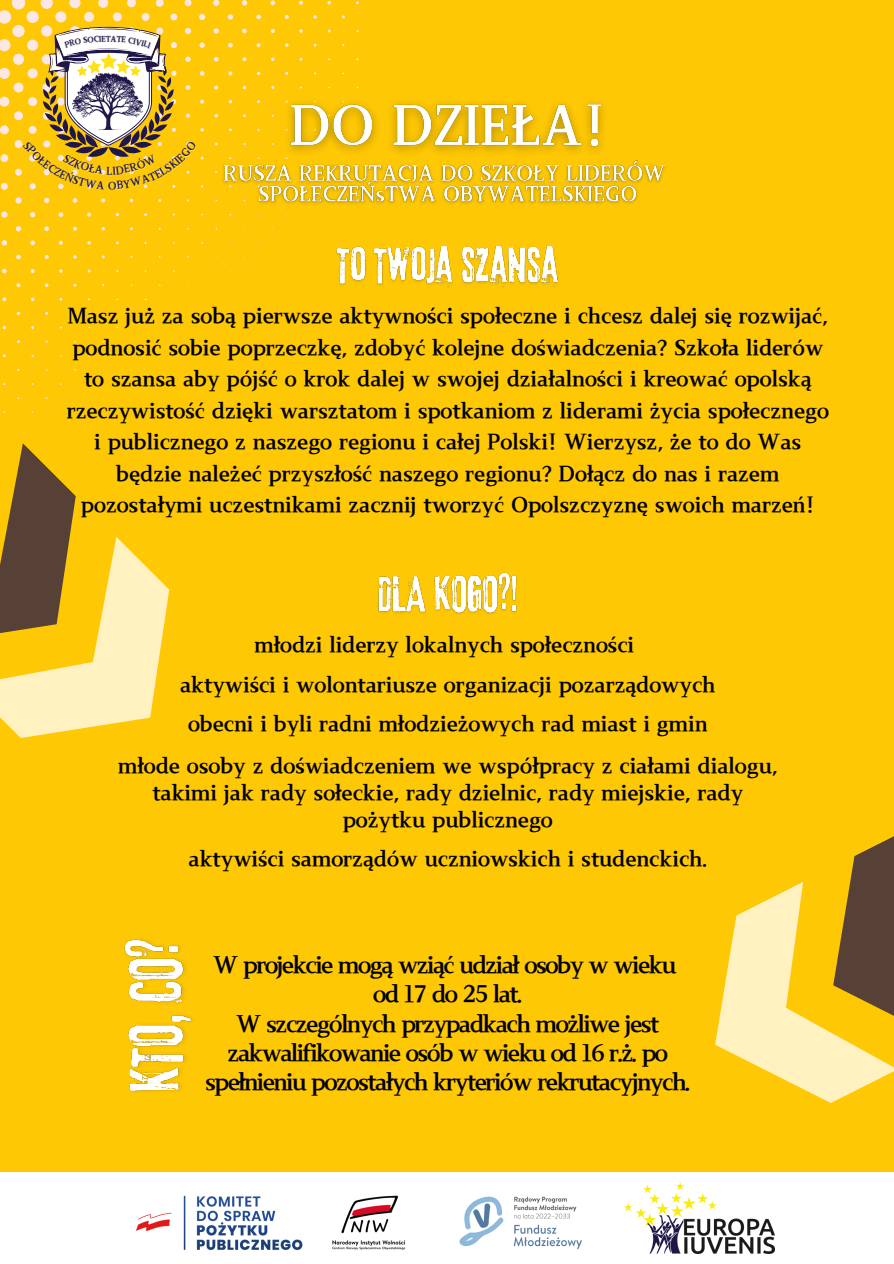
<style>
.page{position:relative;width:894px;height:1264px;background:#fff}
.page>*{position:absolute;margin:0;border:0;box-sizing:border-box;transform-origin:0 0}
.t1{font:25.35px/29.2px "Canva Bumper Crop";letter-spacing:-.055em;color:#000;text-align:center}
.t2{font:23.1px/31.5px "Canva Bumper Crop";color:#000;text-align:center}
.t3{font:11.55px "Canva Bumper Crop";color:#1f1649}
</style>
<div class="page">
<div style="left:0;top:0;width:893px;height:1263px;background:#ffc804"></div>
<svg style="left:15px;top:197px;width:7px;height:7px"></svg>
<svg style="left:199px;top:14px;width:6px;height:6px"></svg>
<svg style="left:213px;top:0;width:6px;height:6px"></svg>
<svg style="left:1px;top:211px;width:7px;height:7px"></svg>
<svg style="left:44px;top:198px;width:5px;height:5px"></svg>
<svg style="left:242px;top:0;width:5px;height:6px"></svg>
<svg style="left:2px;top:240px;width:5px;height:5px"></svg>
<svg style="left:227px;top:14px;width:6px;height:6px"></svg>
<svg style="left:213px;top:28px;width:6px;height:6px"></svg>
<svg style="left:16px;top:226px;width:5px;height:5px"></svg>
<svg style="left:199px;top:42px;width:6px;height:6px"></svg>
<svg style="left:30px;top:212px;width:5px;height:5px"></svg>
<svg style="left:73px;top:198px;width:4px;height:5px"></svg>
<svg style="left:270px;top:0;width:5px;height:5px"></svg>
<svg style="left:214px;top:57px;width:4px;height:5px"></svg>
<svg style="left:16px;top:254px;width:5px;height:5px"></svg>
<svg style="left:242px;top:29px;width:5px;height:5px"></svg>
<svg style="left:44px;top:226px;width:5px;height:5px"></svg>
<svg style="left:228px;top:43px;width:5px;height:5px"></svg>
<svg style="left:30px;top:240px;width:5px;height:5px"></svg>
<svg style="left:58px;top:212px;width:5px;height:5px"></svg>
<svg style="left:256px;top:14px;width:5px;height:5px"></svg>
<svg style="left:2px;top:269px;width:5px;height:4px"></svg>
<svg style="left:200px;top:71px;width:4px;height:5px"></svg>
<svg style="left:87px;top:212px;width:4px;height:5px"></svg>
<svg style="left:2px;top:297px;width:4px;height:4px"></svg>
<svg style="left:200px;top:100px;width:4px;height:4px"></svg>
<svg style="left:59px;top:241px;width:4px;height:4px"></svg>
<svg style="left:31px;top:269px;width:4px;height:4px"></svg>
<svg style="left:256px;top:43px;width:5px;height:4px"></svg>
<svg style="left:228px;top:71px;width:4px;height:5px"></svg>
<svg style="left:285px;top:15px;width:4px;height:4px"></svg>
<svg style="left:16px;top:283px;width:5px;height:4px"></svg>
<svg style="left:73px;top:226px;width:4px;height:5px"></svg>
<svg style="left:101px;top:198px;width:4px;height:5px"></svg>
<svg style="left:45px;top:255px;width:4px;height:4px"></svg>
<svg style="left:214px;top:85px;width:4px;height:5px"></svg>
<svg style="left:242px;top:57px;width:4px;height:4px"></svg>
<svg style="left:270px;top:29px;width:5px;height:4px"></svg>
<svg style="left:299px;top:1px;width:4px;height:4px"></svg>
<svg style="left:242px;top:86px;width:4px;height:3px"></svg>
<svg style="left:200px;top:128px;width:4px;height:4px"></svg>
<svg style="left:31px;top:297px;width:3px;height:4px"></svg>
<svg style="left:73px;top:255px;width:4px;height:4px"></svg>
<svg style="left:115px;top:213px;width:4px;height:3px"></svg>
<svg style="left:228px;top:100px;width:4px;height:3px"></svg>
<svg style="left:17px;top:311px;width:3px;height:4px"></svg>
<svg style="left:327px;top:1px;width:4px;height:4px"></svg>
<svg style="left:313px;top:15px;width:4px;height:4px"></svg>
<svg style="left:214px;top:114px;width:4px;height:4px"></svg>
<svg style="left:101px;top:227px;width:4px;height:3px"></svg>
<svg style="left:87px;top:241px;width:4px;height:3px"></svg>
<svg style="left:299px;top:29px;width:4px;height:4px"></svg>
<svg style="left:285px;top:43px;width:3px;height:4px"></svg>
<svg style="left:45px;top:283px;width:4px;height:4px"></svg>
<svg style="left:59px;top:269px;width:4px;height:4px"></svg>
<svg style="left:87px;top:269px;width:4px;height:4px"></svg>
<div style="left:0;top:1172px;width:893px;height:91px;background:#fff"></div>
<img style="left:285px;top:100px;width:318px;height:52px">
<img style="left:136px;top:1195px;width:446px;height:56px">
<img style="left:624px;top:1182px;width:150px;height:71px">
<svg style="left:850px;top:837px;width:43px;height:44px"></svg>
<svg style="left:715px;top:881px;width:178px;height:222px"></svg>
<svg style="left:2px;top:354px;width:130px;height:182px"></svg>
<svg style="left:0;top:536px;width:170px;height:202px"></svg>
<img style="left:124px;top:939px;width:68px;height:153px">
<img style="left:336px;top:246px;width:223px;height:41px">
<img style="left:378px;top:572px;width:139px;height:42px">
<img style="left:217px;top:157px;width:449px;height:47px">
<svg style="left:0;top:0;width:192px;height:189px"></svg>
<p class="t3" style="left:107px;top:164px;width:7px">L</p>
<p class="t2" style="left:67px;top:300px;width:763px">Masz już za sobą pierwsze aktywności społeczne i chcesz dalej się rozwijać, podnosić sobie poprzeczkę, zdobyć kolejne doświadczenia? Szkoła liderów to szansa aby pójść o krok dalej w swojej działalności i kreować opolską rzeczywistość dzięki warsztatom i spotkaniom z liderami życia społecznego i publicznego z naszego regionu i całej Polski! Wierzysz, że to do Was będzie należeć przyszłość naszego regionu? Dołącz do nas i razem pozostałymi uczestnikami zacznij tworzyć Opolszczyznę swoich marzeń!</p>
<p class="t2" style="left:254px;top:629px;width:381px">młodzi liderzy lokalnych społeczności</p>
<h5 class="t2" style="left:180px;top:669px;width:536px">aktywiści i wolontariusze organizacji pozarządowych</h5>
<h5 class="t2" style="left:188px;top:708px;width:521px">obecni i byli radni młodzieżowych rad miast i gmin</h5>
<h5 class="t2" style="left:118px;top:752px;width:660px;line-height:27px">młode osoby z doświadczeniem we współpracy z ciałami dialogu, takimi jak rady sołeckie, rady dzielnic, rady miejskie, rady pożytku publicznego</h5>
<h5 class="t2" style="left:188px;top:843px;width:520px">aktywiści samorządów uczniowskich i studenckich.</h5>
<p class="t1" style="left:205px;top:950px;width:486px">W projekcie mogą wziąć udział osoby w wieku od 17 do 25 lat.<br>W szczególnych przypadkach możliwe jest zakwalifikowanie osób w wieku od 16 r.ż. po spełnieniu pozostałych kryteriów rekrutacyjnych.</p>
</div>
